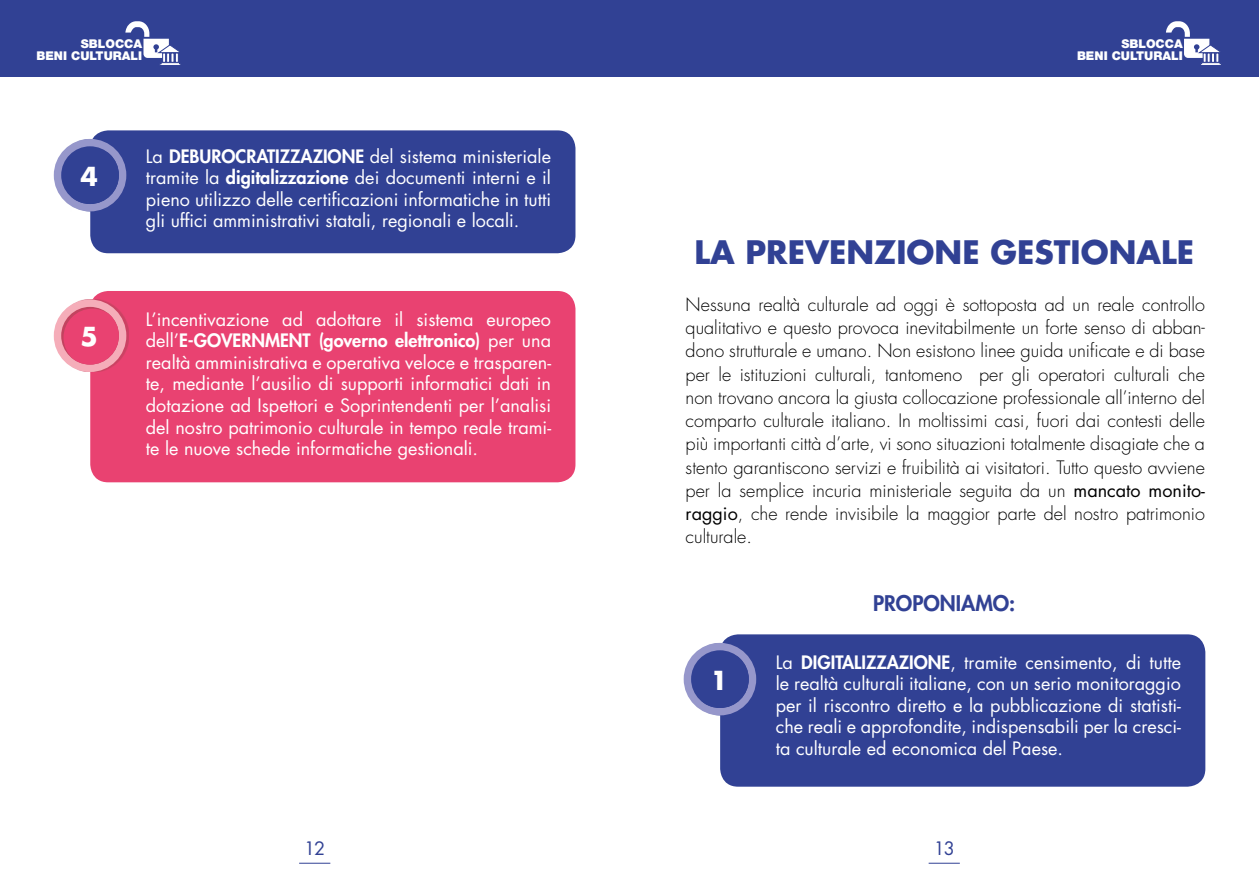
<style>
.page{position:relative;width:1259px;height:893px;background:#fff}
.page>*{position:absolute;margin:0;border:0;box-sizing:border-box;transform-origin:0 0}
.t1{font:700 31.5px "Futura Std";color:#314194}
.t2{font:700 25.5px "Futura Std";color:#fff}
.t3{font:800 21px "Futura Std";color:#314194}
.t4{font:18px/21.6px "Futura Std";color:#fff;text-align:justify}
.t5{font:300 18px/23.2px "Futura Std";color:#000;text-align:justify}
.t6{font:18px "Futura Std";color:#314194}
.t7{font:900 12.15px/12.3px "Helvetica Neue LT Std";color:#fff;text-align:right}
.s1{font-weight:800}
.s2{font-weight:400}
</style>
<div class="page">
<div style="left:0;top:0;width:1259px;height:77px;background:#314194"></div>
<svg style="left:1166px;top:21px;width:55px;height:44px"></svg>
<svg style="left:125px;top:21px;width:56px;height:44px"></svg>
<hr style="left:928px;top:863px;width:32px;height:1px;background:#314194">
<hr style="left:299px;top:863px;width:31px;height:1px;background:#314194">
<div style="left:90px;top:130px;width:485px;height:123px;background:#314194;border-radius:18px"></div>
<div style="left:90px;top:291px;width:485px;height:191px;background:#e94271;border-radius:18px"></div>
<div style="left:56px;top:139px;width:73px;height:72px;background:#314194;opacity:.75"></div>
<div style="left:54px;top:139px;width:72px;height:72px;background:#9697cb;border-radius:50%"></div>
<div style="left:56px;top:299px;width:73px;height:73px;background:#c2435f;opacity:.75"></div>
<div style="left:54px;top:299px;width:72px;height:73px;background:#f5adb9;border-radius:50%"></div>
<svg style="left:63px;top:148px;width:56px;height:56px"></svg>
<svg style="left:63px;top:309px;width:56px;height:56px"></svg>
<div style="left:720px;top:634px;width:485px;height:153px;background:#314194;border-radius:18px"></div>
<div style="left:686px;top:643px;width:73px;height:72px;background:#314194;opacity:.75"></div>
<div style="left:683px;top:643px;width:73px;height:72px;background:#9697cb;border-radius:50%"></div>
<svg style="left:693px;top:652px;width:56px;height:63px"></svg>
<p class="t7" style="left:37px;top:37px;width:107px">SBLOCCA<br>BENI CULTURALI</p>
<h2 class="t2" style="left:81px;top:159px;width:19px">4</h2>
<h2 class="t2" style="left:81px;top:320px;width:19px">5</h2>
<p class="t4" style="left:146px;top:145px;width:407px">La <span class="s1">DEBUROCRATIZZAZIONE</span> del sistema ministeriale tramite la <span class="s1">digitalizzazione</span> dei documenti interni e il pieno utilizzo delle certificazioni informatiche in tutti gli uffici amministrativi statali, regionali e locali.</p>
<p class="t4" style="left:146px;top:308px;width:407px">L’incentivazione ad adottare il sistema europeo dell’<span class="s1">E-GOVERNMENT (governo elettronico)</span> per una realtà amministrativa e operativa veloce e trasparen&shy;te, mediante l’ausilio di supporti informatici dati in dotazione ad Ispettori e Soprintendenti per l’analisi del nostro patrimonio culturale in tempo reale trami&shy;te le nuove schede informatiche gestionali.</p>
<p class="t7" style="left:1077px;top:37px;width:107px">SBLOCCA<br>BENI CULTURALI</p>
<h1 class="t1" style="left:694px;top:232px;width:501px">LA PREVENZIONE GESTIONALE</h1>
<p class="t5" style="left:685px;top:293px;width:521px">Nessuna realtà culturale ad oggi è sottoposta ad un reale controllo qualitativo e questo provoca inevitabilmente un forte senso di abban&shy;dono strutturale e umano. Non esistono linee guida unificate e di base per le istituzioni culturali, tantomeno per gli operatori culturali che non trovano ancora la giusta collocazione professionale all’interno del comparto culturale italiano. In moltissimi casi, fuori dai contesti delle più importanti città d’arte, vi sono situazioni totalmente disagiate che a stento garantiscono servizi e fruibilità ai visitatori. Tutto questo avviene per la semplice incuria ministeriale seguita da un <span class="s2">mancato monito&shy;raggio</span>, che rende invisibile la maggior parte del nostro patrimonio culturale.</p>
<h2 class="t2" style="left:710px;top:663px;width:19px">1</h2>
<p class="t3" style="left:873px;top:590px;width:144px">PROPONIAMO:</p>
<p class="t4" style="left:776px;top:651px;width:407px">La <span class="s1">DIGITALIZZAZIONE</span>, tramite censimento, di tutte le realtà culturali italiane, con un serio monitoraggio per il riscontro diretto e la pubblicazione di statisti&shy;che reali e approfondite, indispensabili per la cresci&shy;ta culturale ed economica del Paese.</p>
<p class="t6" style="left:304px;top:837px;width:22px">12</p>
<p class="t6" style="left:933px;top:837px;width:23px">13</p>
</div>
